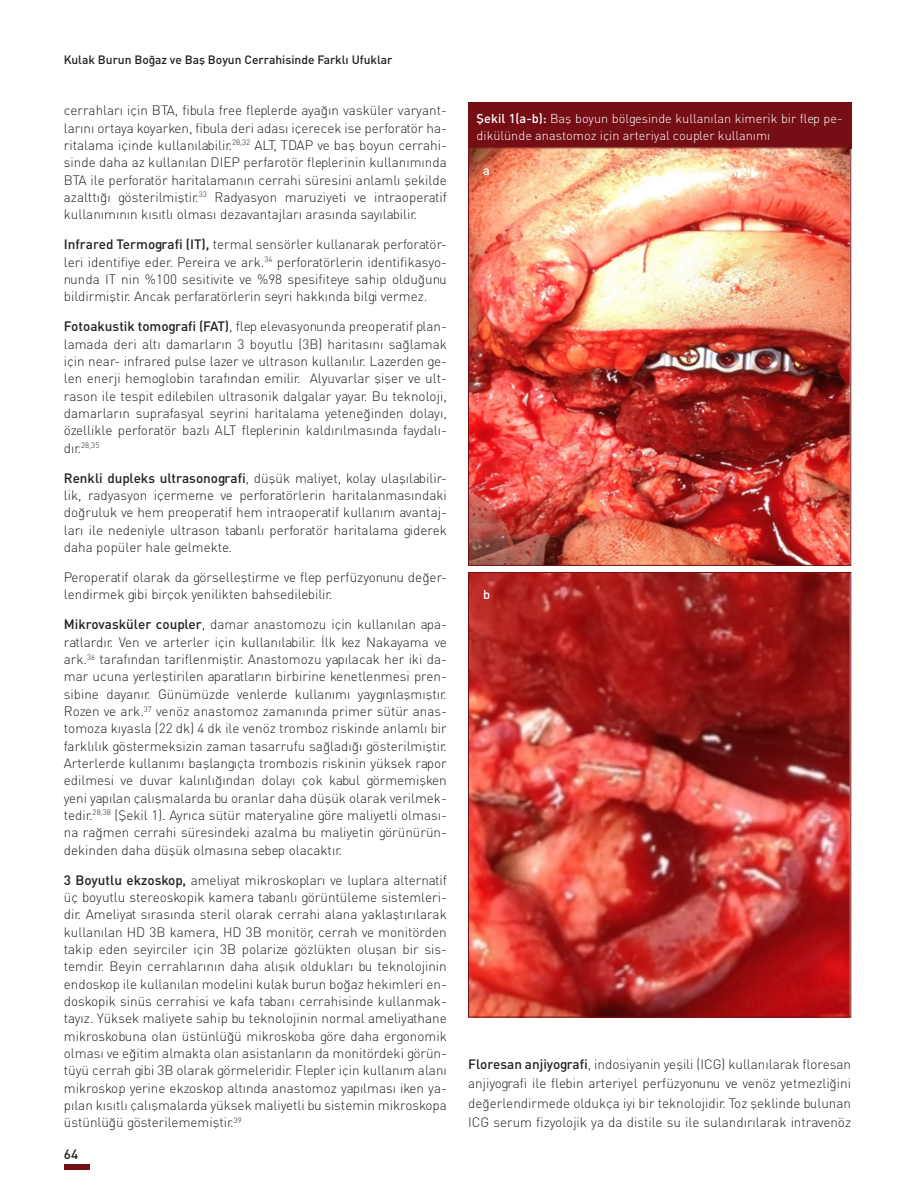
<style>
.page{position:relative;width:915px;height:1191px;background:#fff}
.page>*{position:absolute;margin:0;border:0;box-sizing:border-box;transform-origin:0 0}
.t1{font:13.5px/17.2px "DINT Light Tr";color:#231f20;text-align:justify}
.t2{font:13.5px "DIN Medium Tr";color:#231f20}
.t3{font:12.75px/16.5px "DINT Light Tr";color:#fff}
.t4{font:12.75px "DIN Medium Tr";color:#fff}
.t5{font:12px "DIN Medium Tr";color:#231f20}
.t6{font:7.8px "DINT Light Tr";color:#231f20}
.s1{font-family:"DIN Medium Tr"}
.s2{font-size:13.5px}
</style>
<div class="page">
<div style="left:64px;top:1163px;width:25px;height:6px;background:#760f15"></div>
<div style="left:468px;top:102px;width:382px;height:46px;background:#760f15"></div>
<img style="left:470px;top:149px;width:378px;height:415px">
<img style="left:470px;top:574px;width:378px;height:441px">
<p class="t5" style="left:64px;top:52px;width:330px">Kulak Burun Boğaz ve Baş Boyun Cerrahisinde Farklı Ufuklar</p>
<p class="t1" style="left:64px;top:102px;width:384px">cerrahları için BTA, fibula free fleplerde ayağın vasküler varyant&shy;larını ortaya koyarken, fibula deri adası içerecek ise perforatör ha&shy;ritalama içinde kullanılabilir.<sup>28,32</sup> ALT, TDAP ve baş boyun cerrahi&shy;sinde daha az kullanılan DIEP perfarotör fleplerinin kullanımında BTA ile perforatör haritalamanın cerrahi süresini anlamlı şekilde azalttığı gösterilmiştir.<sup>33</sup> Radyasyon maruziyeti ve intraoperatif kullanımının kısıtlı olması dezavantajları arasında sayılabilir.</p>
<p class="t1" style="left:64px;top:236px;width:384px"><span class="s1">Infrared Termografi (IT),</span> termal sensörler kullanarak perforatör&shy;leri identifiye eder. Pereira ve ark.<sup>34</sup> perforatörlerin identifikasyo&shy;nunda IT nin %100 sesitivite ve %98 spesifiteye sahip olduğunu bildirmiştir. Ancak perfaratörlerin seyri hakkında bilgi vermez.</p>
<p class="t1" style="left:64px;top:318px;width:384px"><span class="s1">Fotoakustik tomografi (FAT)</span>, flep elevasyonunda preoperatif plan&shy;lamada deri altı damarların 3 boyutlu (3B) haritasını sağlamak için near- infrared pulse lazer ve ultrason kullanılır. Lazerden ge&shy;len enerji hemoglobin tarafından emilir. Alyuvarlar şişer ve ult&shy;rason ile tespit edilebilen ultrasonik dalgalar yayar. Bu teknoloji, damarların suprafasyal seyrini haritalama yeteneğinden dolayı, özellikle perforatör bazlı ALT fleplerinin kaldırılmasında faydalı-</p>
<p class="t6" style="left:64px;top:440px;width:37px"><span class="s2">dır.</span>28,35</p>
<p class="t1" style="left:64px;top:469px;width:384px"><span class="s1">Renkli dupleks ultrasonografi</span>, düşük maliyet, kolay ulaşılabilir&shy;lik, radyasyon içermeme ve perforatörlerin haritalanmasındaki doğruluk ve hem preoperatif hem intraoperatif kullanım avantaj&shy;ları ile nedeniyle ultrason tabanlı perforatör haritalama giderek daha popüler hale gelmekte.</p>
<p class="t1" style="left:64px;top:568px;width:384px">Peroperatif olarak da görselleştirme ve flep perfüzyonunu değer&shy;lendirmek gibi birçok yenilikten bahsedilebilir.</p>
<p class="t1" style="left:64px;top:616px;width:384px"><span class="s1">Mikrovasküler coupler</span>, damar anastomozu için kullanılan apa&shy;ratlardır. Ven ve arterler için kullanılabilir. İlk kez Nakayama ve ark.<sup>36</sup> tarafından tariflenmiştir. Anastomozu yapılacak her iki da&shy;mar ucuna yerleştirilen aparatların birbirine kenetlenmesi pren&shy;sibine dayanır. Günümüzde venlerde kullanımı yaygınlaşmıştır.<br>Rozen ve ark.<sup>37</sup> venöz anastomoz zamanında primer sütür anas&shy;tomoza kıyasla (22 dk) 4 dk ile venöz tromboz riskinde anlamlı bir farklılık göstermeksizin zaman tasarrufu sağladığı gösterilmiştir.<br>Arterlerde kullanımı başlangıçta trombozis riskinin yüksek rapor edilmesi ve duvar kalınlığından dolayı çok kabul görmemişken yeni yapılan çalışmalarda bu oranlar daha düşük olarak verilmek&shy;tedir.<sup>28,38</sup> (Şekil 1). Ayrıca sütür materyaline göre maliyetli olması&shy;na rağmen cerrahi süresindeki azalma bu maliyetin görünürün&shy;dekinden daha düşük olmasına sebep olacaktır.</p>
<p class="t1" style="left:64px;top:871px;width:384px"><span class="s1">3 Boyutlu ekzoskop,</span> ameliyat mikroskopları ve luplara alternatif üç boyutlu stereoskopik kamera tabanlı görüntüleme sistemleri&shy;dir. Ameliyat sırasında steril olarak cerrahi alana yaklaştırılarak kullanılan HD 3B kamera, HD 3B monitör, cerrah ve monitörden takip eden seyirciler için 3B polarize gözlükten oluşan bir sis&shy;temdir. Beyin cerrahlarının daha alışık oldukları bu teknolojinin endoskop ile kullanılan modelini kulak burun boğaz hekimleri en&shy;doskopik sinüs cerrahisi ve kafa tabanı cerrahisinde kullanmak&shy;tayız. Yüksek maliyete sahip bu teknolojinin normal ameliyathane mikroskobuna olan üstünlüğü mikroskoba göre daha ergonomik olması ve eğitim almakta olan asistanların da monitördeki görün&shy;tüyü cerrah gibi 3B olarak görmeleridir. Flepler için kullanım alanı mikroskop yerine ekzoskop altında anastomoz yapılması iken ya&shy;pılan kısıtlı çalışmalarda yüksek maliyetli bu sistemin mikroskopa üstünlüğü gösterilememiştir.<sup>39</sup></p>
<p class="t2" style="left:64px;top:1145px;width:16px">64</p>
<p class="t3" style="left:476px;top:110px;width:367px"><span class="s1">Şekil 1(a-b):</span> Baş boyun bölgesinde kullanılan kimerik bir flep pe&shy;dikülünde anastomoz için arteriyal coupler kullanımı</p>
<p class="t4" style="left:483px;top:162px;width:8px">a</p>
<p class="t4" style="left:483px;top:587px;width:9px">b</p>
<p class="t1" style="left:468px;top:1054px;width:384px;line-height:19.5px"><span class="s1">Floresan anjiyografi</span>, indosiyanin yeşili (ICG) kullanılarak floresan anjiyografi ile flebin arteriyel perfüzyonunu ve venöz yetmezliğini değerlendirmede oldukça iyi bir teknolojidir. Toz şeklinde bulunan ICG serum fizyolojik ya da distile su ile sulandırılarak intravenöz</p>
</div>
